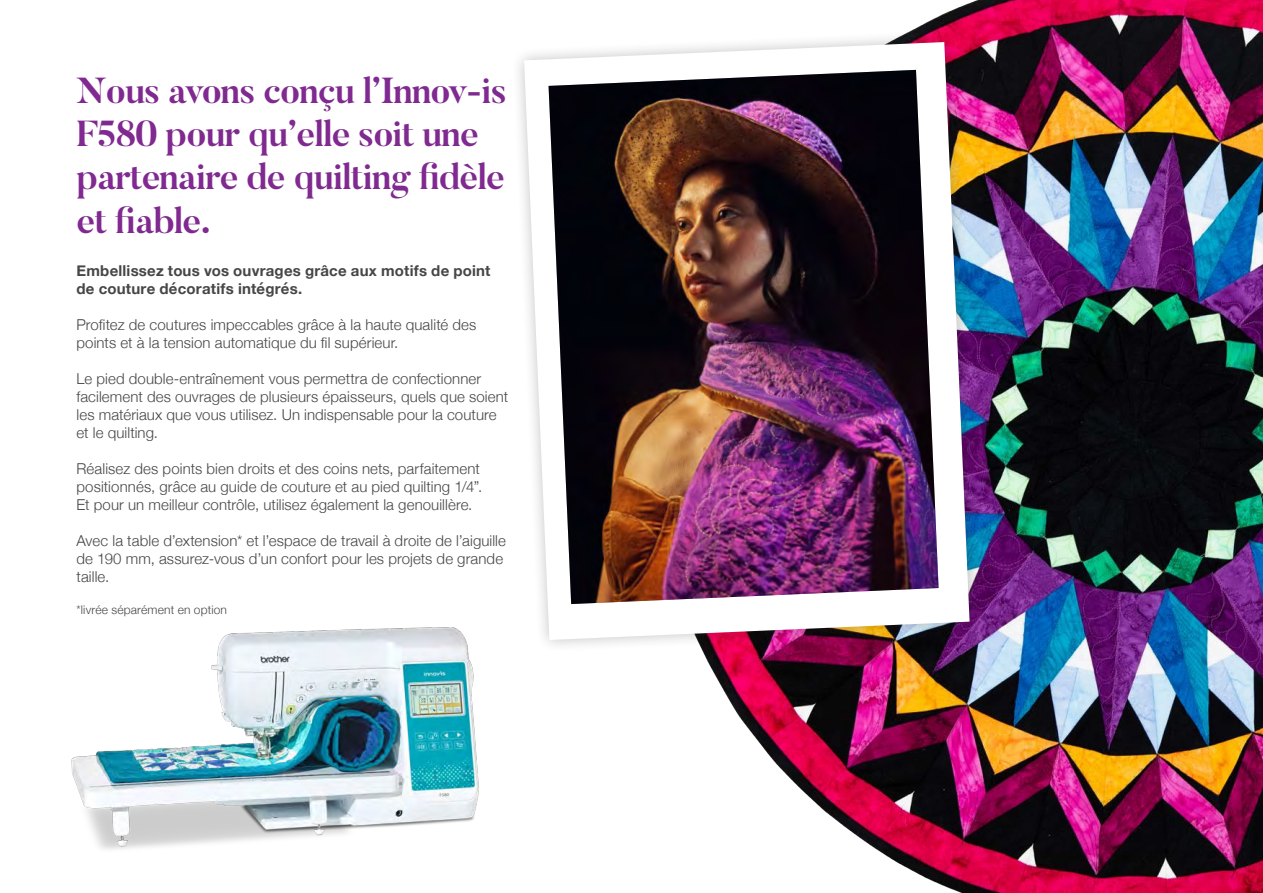
<style>
.page{position:relative;width:1263px;height:893px;background:#fff}
.page>*{position:absolute;margin:0;border:0;box-sizing:border-box;transform-origin:0 0}
.t1{font:700 36px/43.2px "Butler";letter-spacing:-.025em;color:#802990}
.t2{font:300 15px/18px "Helvetica Neue";letter-spacing:.005em;color:#454647}
.t3{font:700 15px/18px "Helvetica Neue";letter-spacing:.015em;color:#454647}
.t4{font:300 12px "Helvetica Neue";letter-spacing:.015em;color:#454647}
</style>
<div class="page">
<img style="left:703px;top:0;width:560px;height:893px">
<img style="left:71px;top:627px;width:408px;height:223px">
<div style="left:511px;top:29px;width:472px;height:624px;background:#231f20;opacity:.28"></div>
<svg style="left:524px;top:42px;width:445px;height:598px"></svg>
<img style="left:548px;top:70px;width:391px;height:534px">
<p class="t1" style="left:77px;top:68px;width:432px">Nous avons conçu l’Innov-is<br>F580 pour qu’elle soit une partenaire de quilting fidèle et fiable.</p>
<p class="t3" style="left:77px;top:262px;width:416px">Embellissez tous vos ouvrages grâce aux motifs de point de couture décoratifs intégrés.</p>
<p class="t2" style="left:77px;top:314px;width:401px">Profitez de coutures impeccables grâce à la haute qualité des points et à la tension automatique du fil supérieur.</p>
<p class="t2" style="left:77px;top:368px;width:433px">Le pied double-entraînement vous permettra de confectionner facilement des ouvrages de plusieurs épaisseurs, quels que soient les matériaux que vous utilisez. Un indispensable pour la couture et le quilting.</p>
<p class="t2" style="left:77px;top:458px;width:407px">Réalisez des points bien droits et des coins nets, parfaitement positionnés, grâce au guide de couture et au pied quilting 1/4”.<br>Et pour un meilleur contrôle, utilisez également la genouillère.</p>
<p class="t2" style="left:77px;top:530px;width:431px">Avec la table d’extension* et l’espace de travail à droite de l’aiguille de 190 mm, assurez-vous d’un confort pour les projets de grande taille.</p>
<p class="t4" style="left:77px;top:600px;width:152px">*livrée séparément en option</p>
</div>
